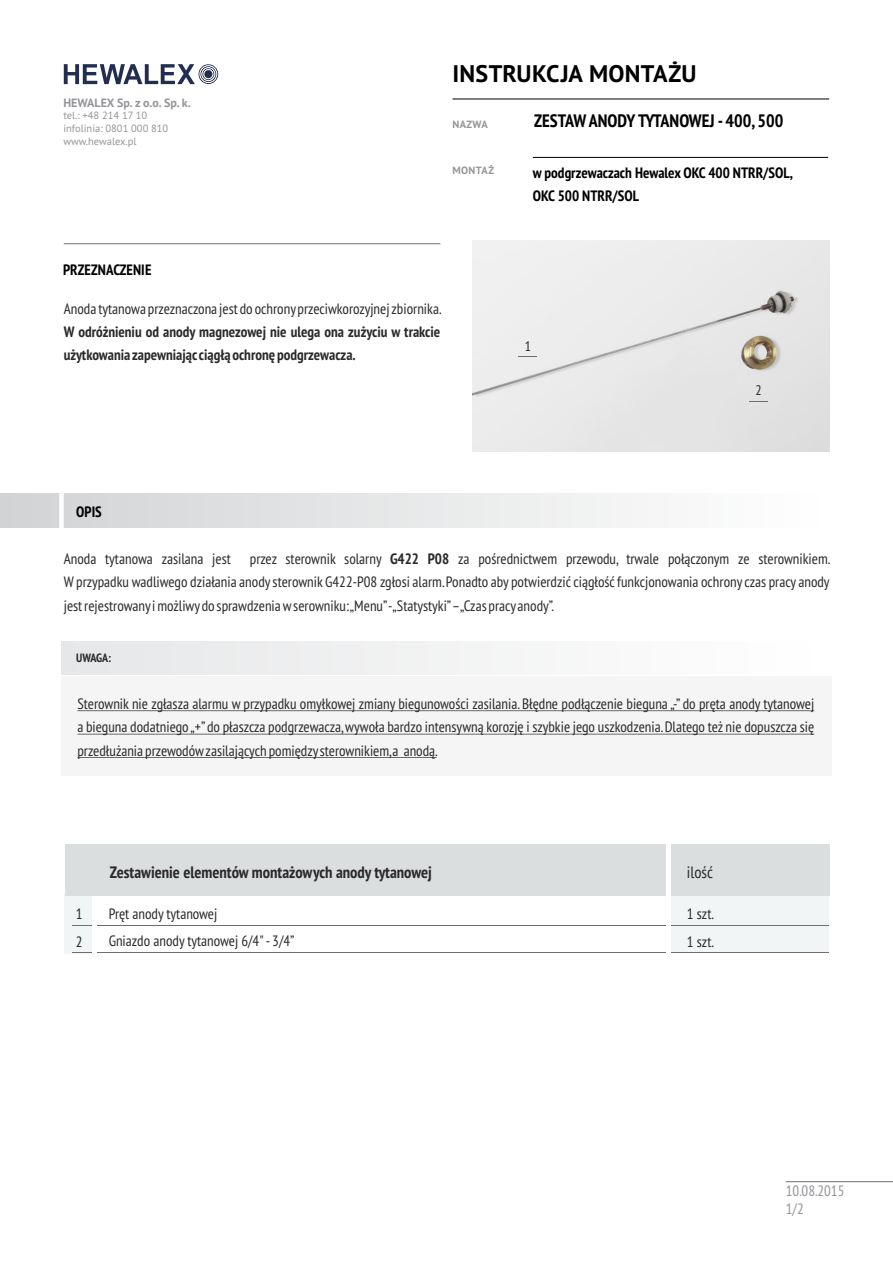
<style>
.page{position:relative;width:893px;height:1263px;background:#fff}
.page>*{position:absolute;margin:0;border:0;box-sizing:border-box;transform-origin:0 0}
.t1{font:700 24px "PT Sans";letter-spacing:.01em;color:#000}
.t2{font:700 condensed 18px "PT Sans";color:#000}
.t3{font:700 condensed 16.5px "PT Sans";color:#2b2929}
.t4{font:condensed 16.5px "PT Sans";color:#2b2929}
.t5{font:condensed 15px/23.2px "PT Sans";color:#2b2929}
.t6{font:700 condensed 15px/23.2px "PT Sans";color:#2b2929}
.t7{font:700 condensed 15px/23.2px "PT Sans";color:#000}
.t8{font:condensed 15px/18px "PT Sans";color:#949499}
.t9{font:condensed 13.8px "PT Sans";color:#2b2929}
.t10{font:700 12px "PT Sans";color:#949499}
.t11{font:700 condensed 12px "PT Sans";letter-spacing:-.015em;color:#2b2929}
.t12{font:10.5px/12.6px "PT Sans";color:#949499}
.t13{font:700 10.5px "PT Sans";letter-spacing:.035em;color:#949499}
.s1{font-weight:700}
</style>
<div class="page">
<img style="left:472px;top:241px;width:357px;height:210px">
<hr style="left:452px;top:99px;width:377px;height:1px;background:#000">
<div style="left:0;top:494px;width:831px;height:33px;background:linear-gradient(to right,#d1d3d4,#fff)"></div>
<div style="left:59px;top:493px;width:5px;height:35px;background:#fff"></div>
<div style="left:61px;top:677px;width:770px;height:99px;background:#f5f5f5"></div>
<hr style="left:77px;top:710px;width:737px;height:1px;background:#2b2929">
<hr style="left:77px;top:734px;width:737px;height:1px;background:#2b2929">
<hr style="left:77px;top:757px;width:360px;height:1px;background:#2b2929">
<div style="left:62px;top:642px;width:765px;height:32px;background:#f3f3f4"></div>
<hr style="left:533px;top:157px;width:295px;height:1px;background:#000">
<hr style="left:64px;top:243px;width:376px;height:1px;background:#737370">
<hr style="left:786px;top:1181px;width:107px;height:1px;background:#6e6e70">
<div style="left:670px;top:894px;width:159px;height:59px;background:#f2f5f5"></div>
<div style="left:64px;top:894px;width:33px;height:60px;background:#f2f5f5"></div>
<div style="left:65px;top:845px;width:764px;height:51px;background:#dbdede"></div>
<hr style="left:73px;top:925px;width:756px;height:1px;background:#6e6e70">
<hr style="left:73px;top:952px;width:756px;height:1px;background:#6e6e70">
<hr style="left:666px;top:842px;width:4px;height:120px;background:#fff">
<div style="left:92px;top:897px;width:5px;height:65px;background:#fff"></div>
<svg style="left:749px;top:401px;width:18px;height:1px"></svg>
<svg style="left:519px;top:356px;width:18px;height:1px"></svg>
<svg style="left:64px;top:64px;width:154px;height:20px"></svg>
<div style="left:204px;top:70px;width:8px;height:8px;background:#212e4f;border-radius:50%"></div>
<p class="t10" style="left:63px;top:98px;width:129px">HEWALEX Sp. z o.o. Sp. k.</p>
<p class="t12" style="left:63px;top:111px;width:106px">tel.: +48 214 17 10 infolinia: 0801 000 810 www.hewalex.pl</p>
<h1 class="t1" style="left:452px;top:64px;width:245px">INSTRUKCJA MONTAŻU</h1>
<p class="t13" style="left:452px;top:120px;width:37px">NAZWA</p>
<p class="t13" style="left:452px;top:166px;width:43px">MONTAŻ</p>
<p class="t2" style="left:534px;top:114px;width:251px">ZESTAW ANODY TYTANOWEJ - 400, 500</p>
<p class="t7" style="left:533px;top:162px;width:261px">w podgrzewaczach Hewalex OKC 400 NTRR/SOL,<br>OKC 500 NTRR/SOL</p>
<p class="t7" style="left:63px;top:259px;width:90px">PRZEZNACZENIE</p>
<p class="t5" style="left:64px;top:298px;width:379px">Anoda tytanowa przeznaczona jest do ochronyprzeciwkorozyjnej zbiornika.</p>
<p class="t6" style="left:64px;top:322px;width:378px">W odróżnieniu od anody magnezowej nie ulega ona zużyciu w trakcie użytkowania zapewniającciągłą ochronę podgrzewacza.</p>
<p class="t9" style="left:525px;top:340px;width:8px">1</p>
<p class="t9" style="left:755px;top:385px;width:8px">2</p>
<p class="t7" style="left:76px;top:502px;width:27px">OPIS</p>
<p class="t5" style="left:64px;top:549px;width:768px;text-align:justify;text-indent:186px">przez sterownik solarny <span class="s1">G422 P08</span> za pośrednictwem przewodu, trwale połączonym ze sterownikiem.<br>Wprzypadku wadliwego działania anodysterownik G422-P08 zgłosi alarm.Ponadto aby potwierdzićciągłośćfunkcjonowania ochronyczas pracy anody jest rejestrowanyi możliwydo sprawdzenia wserowniku: „Menu”-„Statystyki”–„Czas pracyanody”.</p>
<p class="t5" style="left:64px;top:549px;width:169px">Anoda tytanowa zasilana jest</p>
<p class="t11" style="left:76px;top:653px;width:37px">UWAGA:</p>
<p class="t5" style="left:77px;top:694px;width:738px;text-align:justify">Sterownik nie zgłasza alarmu w przypadku omyłkowej zmiany biegunowości zasilania. Błędne podłączenie bieguna „-” do pręta anody tytanowej a bieguna dodatniego „+” do płaszcza podgrzewacza,wywoła bardzo intensywną korozję i szybkie jego uszkodzenia.Dlatego też nie dopuszcza się przedłużania przewodówzasilających pomiędzysterownikiem,a anodą.</p>
<p class="t3" style="left:110px;top:866px;width:324px">Zestawienie elementów montażowych anody tytanowej</p>
<p class="t4" style="left:687px;top:866px;width:28px">ilość</p>
<p class="t5" style="left:687px;top:902px;width:28px;line-height:27.2px">1 szt.<br>1 szt.</p>
<p class="t5" style="left:76px;top:902px;width:8px;line-height:27.2px">1<br>2</p>
<p class="t5" style="left:109px;top:902px;width:187px;line-height:26.7px">Pręt anody tytanowej<br>Gniazdo anody tytanowej 6/4"- 3/4”</p>
<p class="t8" style="left:786px;top:1183px;width:60px">10.08.2015<br>1/2</p>
</div>
